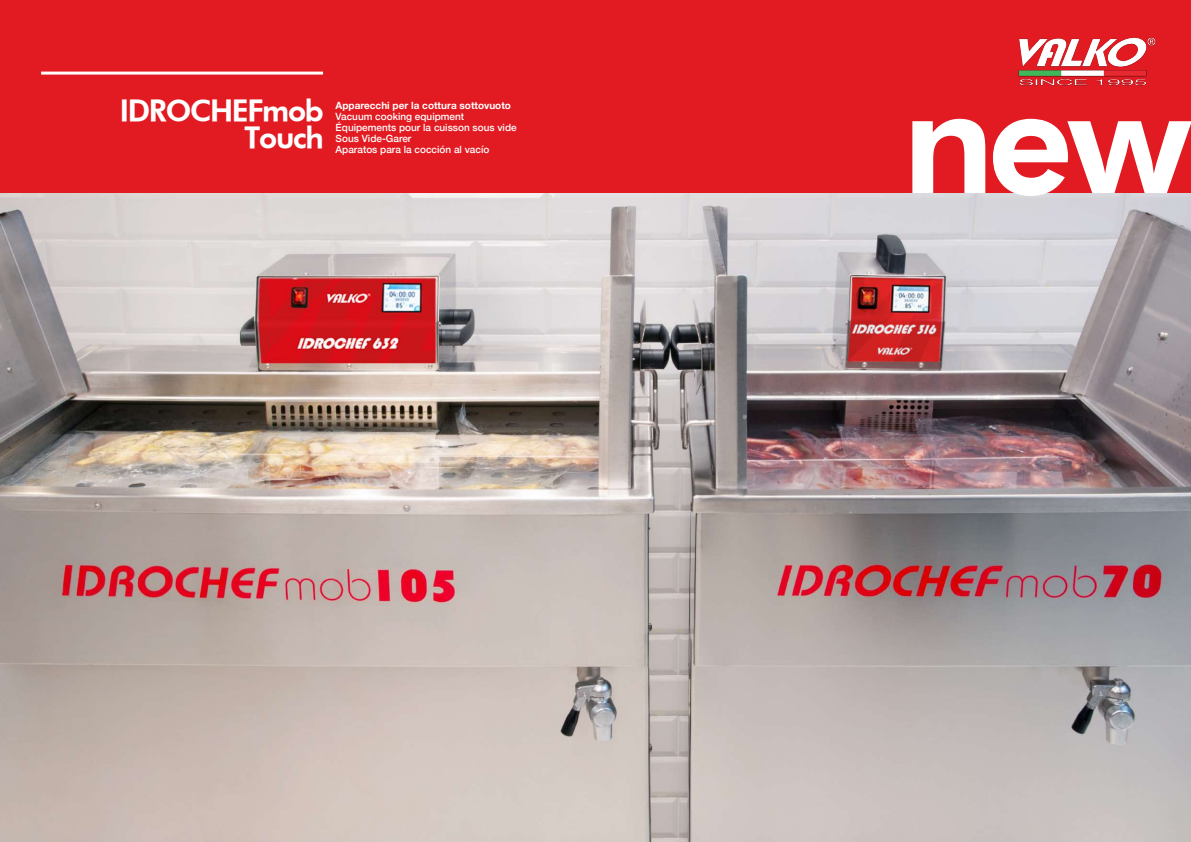
<style>
.page{position:relative;width:1191px;height:842px;background:#fff}
.page>*{position:absolute;margin:0;border:0;box-sizing:border-box;transform-origin:0 0}
.t1{font:800 150px "Volkswagen";color:#fff}
.t2{font:800 30px/27px "Volkswagen";color:#fff;text-align:right}
.t3{font:500 10px/11px "Helvetica Neue";color:#fff}
.t4{font:700 10px "Helvetica Neue";color:#fff}
</style>
<div class="page">
<img style="left:0;top:193px;width:1191px;height:649px">
<div style="left:0;top:0;width:1191px;height:193px;background:#e21a21"></div>
<img style="left:1018px;top:37px;width:138px;height:49px">
<hr style="left:41px;top:72px;width:282px;height:3px;background:#fff">
<h2 class="t2" style="left:121px;top:97px;width:204px">IDROCHEFmob<br>Touch</h2>
<p class="t4" style="left:335px;top:98px;width:177px">Apparecchi per la cottura sottovuoto</p>
<p class="t3" style="left:335px;top:110px;width:182px">Vacuum cooking equipment<br>Équipements pour la cuisson sous vide<br>Sous Vide-Garer<br>Aparatos para la cocción al vacío</p>
<h1 class="t1" style="left:906px;top:49px;width:285px">new</h1>
</div>
